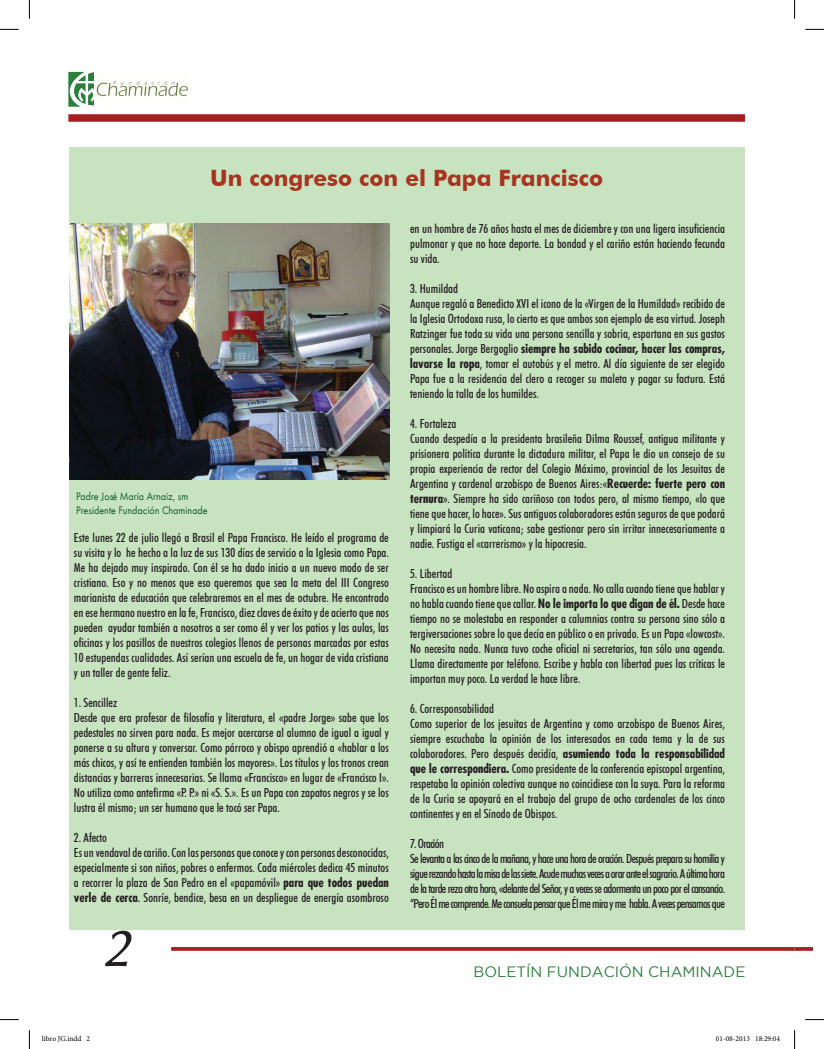
<style>
.page{position:relative;width:824px;height:1049px;background:#fff}
.page>*{position:absolute;margin:0;border:0;box-sizing:border-box;transform-origin:0 0}
.t1{font:57.75px "Lin Biolinum Slanted";color:#231f20}
.t2{font:700 22.5px "Futura BT";color:#a73420}
.t3{font:15px "Gotham";color:#2b7f3d}
.t4{font:500 condensed 12.5px/15px "Futura BT";color:#231f20}
.t5{font:500 condensed 12.5px/15px "Futura BT";letter-spacing:-.05em;color:#231f20}
.t6{font:700 condensed 12.5px "Futura";color:#231f20}
.t7{font:11.25px/13.5px "Futura TEE";color:#166031;scale:.9 1}
.t8{font:7.5px "Minion Pro";color:#000}
.s1{font-family:"Futura";font-weight:700}
.s2{font-family:"Futura BT";font-weight:500}
</style>
<div class="page">
<div style="left:68px;top:114px;width:677px;height:8px;background:#a71e21"></div>
<svg style="left:171px;top:947px;width:623px;height:4px;background:#ac2b2e"></svg>
<svg style="left:794px;top:947px;width:18px;height:4px"></svg>
<svg style="left:68px;top:72px;width:26px;height:35px"></svg>
<img style="left:96px;top:80px;width:92px;height:17px">
<div style="left:69px;top:147px;width:675px;height:782px;background:#c8e3c0"></div>
<img style="left:69px;top:224px;width:320px;height:255px">
<svg style="left:0;top:29px;width:19px;height:1px"></svg>
<svg style="left:805px;top:29px;width:19px;height:1px"></svg>
<svg style="left:0;top:1019px;width:19px;height:1px"></svg>
<svg style="left:805px;top:1019px;width:19px;height:1px"></svg>
<svg style="left:29px;top:0;width:1px;height:19px"></svg>
<svg style="left:29px;top:1030px;width:1px;height:19px"></svg>
<svg style="left:794px;top:0;width:1px;height:19px"></svg>
<svg style="left:794px;top:1030px;width:1px;height:19px"></svg>
<h2 class="t2" style="left:210px;top:165px;width:394px">Un congreso con el Papa Francisco</h2>
<p class="t7" style="left:76px;top:489px;width:148px">Padre José María Arnaiz, sm<br>Presidente Fundación Chaminade</p>
<p class="t4" style="left:74px;top:530px;width:316px;text-align:justify">Este lunes 22 de julio llegó a Brasil el Papa Francisco. He leído el programa de su visita y lo he hecho a la luz de sus 130 días de servicio a la Iglesia como Papa.<br>Me ha dejado muy inspirado. Con él se ha dado inicio a un nuevo modo de ser cristiano. Eso y no menos que eso queremos que sea la meta del III Congreso marianista de educación que celebraremos en el mes de octubre. He encontrado en ese hermano nuestro en la fe, Francisco, diez claves de éxito y de acierto que nos pueden ayudar también a nosotros a ser como él y ver los patios y las aulas, las oficinas y los pasillos de nuestros colegios llenos de personas marcadas por estas 10 estupendas cualidades. Así serían una escuela de fe, un hogar de vida cristiana y un taller de gente feliz.</p>
<p class="t4" style="left:74px;top:695px;width:316px">1. Sencillez<br>Desde que era profesor de filosofía y literatura, el «padre Jorge» sabe que los pedestales no sirven para nada. Es mejor acercarse al alumno de igual a igual y ponerse a su altura y conversar. Como párroco y obispo aprendió a «hablar a los más chicos, y así te entienden también los mayores». Los títulos y los tronos crean distancias y barreras innecesarias. Se llama «Francisco» en lugar de «Francisco I».<br>No utiliza como antefirma «P. P.» ni «S. S.». Es un Papa con zapatos negros y se los lustra él mismo; un ser humano que le tocó ser Papa.</p>
<p class="t4" style="left:74px;top:830px;width:316px">2. Afecto<br>Es un vendaval de cariño. Con las personas que conoce y con personas desconocidas, especialmente si son niños, pobres o enfermos. Cada miércoles dedica 45 minutos a recorrer la plaza de San Pedro en el «papamóvil» <span class="s1">para que todos puedan verle de cerca</span>. Sonríe, bendice, besa en un despliegue de energía asombroso</p>
<h1 class="t1" style="left:103px;top:914px;width:27px">2</h1>
<p class="t4" style="left:410px;top:221px;width:316px;text-align:justify">en un hombre de 76 años hasta el mes de diciembre y con una ligera insuficiencia pulmonar y que no hace deporte. La bondad y el cariño están haciendo fecunda su vida.</p>
<p class="t4" style="left:410px;top:281px;width:316px">3. Humildad<br>Aunque regaló a Benedicto XVI el icono de la «Virgen de la Humildad» recibido de la Iglesia Ortodoxa rusa, lo cierto es que ambos son ejemplo de esa virtud. Joseph Ratzinger fue toda su vida una persona sencilla y sobria, espartana en sus gastos</p>
<p class="t6" style="left:410px;top:340px;width:316px"><span class="s2">personales. Jorge Bergoglio</span> siempre ha sabido cocinar, hacer las compras,</p>
<p class="t4" style="left:410px;top:356px;width:316px;text-align:justify"><span class="s1">lavarse la ropa</span>, tomar el autobús y el metro. Al día siguiente de ser elegido Papa fue a la residencia del clero a recoger su maleta y pagar su factura. Está teniendo la talla de los humildes.</p>
<p class="t4" style="left:410px;top:416px;width:316px">4. Fortaleza<br>Cuando despedía a la presidenta brasileña Dilma Roussef, antigua militante y prisionera política durante la dictadura militar, el Papa le dio un consejo de su propia experiencia de rector del Colegio Máximo, provincial de los Jesuitas de Argentina y cardenal arzobispo de Buenos Aires:«<span class="s1">Recuerde: fuerte pero con ternura</span>». Siempre ha sido cariñoso con todos pero, al mismo tiempo, «lo que tiene que hacer, lo hace». Sus antiguos colaboradores están seguros de que podará y limpiará la Curia vaticana; sabe gestionar pero sin irritar innecesariamente a nadie. Fustiga el «carrerismo» y la hipocresía.</p>
<p class="t4" style="left:410px;top:566px;width:316px">5. Libertad<br>Francisco es un hombre libre. No aspira a nada. No calla cuando tiene que hablar y no habla cuando tiene que callar. <span class="s1">No le importa lo que digan de él.</span> Desde hace tiempo no se molestaba en responder a calumnias contra su persona sino sólo a tergiversaciones sobre lo que decía en público o en privado. Es un Papa «lowcost».<br>No necesita nada. Nunca tuvo coche oficial ni secretarios, tan sólo una agenda.<br>Llama directamente por teléfono. Escribe y habla con libertad pues las críticas le importan muy poco. La verdad le hace libre.</p>
<p class="t4" style="left:410px;top:701px;width:316px">6. Corresponsabilidad<br>Como superior de los jesuitas de Argentina y como arzobispo de Buenos Aires, siempre escuchaba la opinión de los interesados en cada tema y la de sus colaboradores. Pero después decidía, <span class="s1">asumiendo toda la responsabilidad que le correspondiera.</span> Como presidente de la conferencia episcopal argentina, respetaba la opinión colectiva aunque no coincidiese con la suya. Para la reforma de la Curia se apoyará en el trabajo del grupo de ocho cardenales de los cinco continentes y en el Sínodo de Obispos.</p>
<p class="t5" style="left:410px;top:836px;width:316px">7. Oración<br>Se levanta a las cinco de la mañana, y hace una hora de oración. Después prepara su homilía y sigue rezando hasta la misa de las siete. Acude muchas veces a orar ante el sagrario. A última hora de la tarde reza otra hora, «delante del Señor, y a veces se adormenta un poco por el cansancio. “Pero Él me comprende. Me consuela pensar que Él me mira y me habla. A veces pensamos que</p>
<p class="t3" style="left:473px;top:963px;width:273px">BOLETÍN FUNDACIÓN CHAMINADE</p>
<p class="t8" style="left:42px;top:1034px;width:50px">libro JG.indd 2</p>
<p class="t8" style="left:716px;top:1034px;width:66px">01-08-2013 18:29:04</p>
</div>
